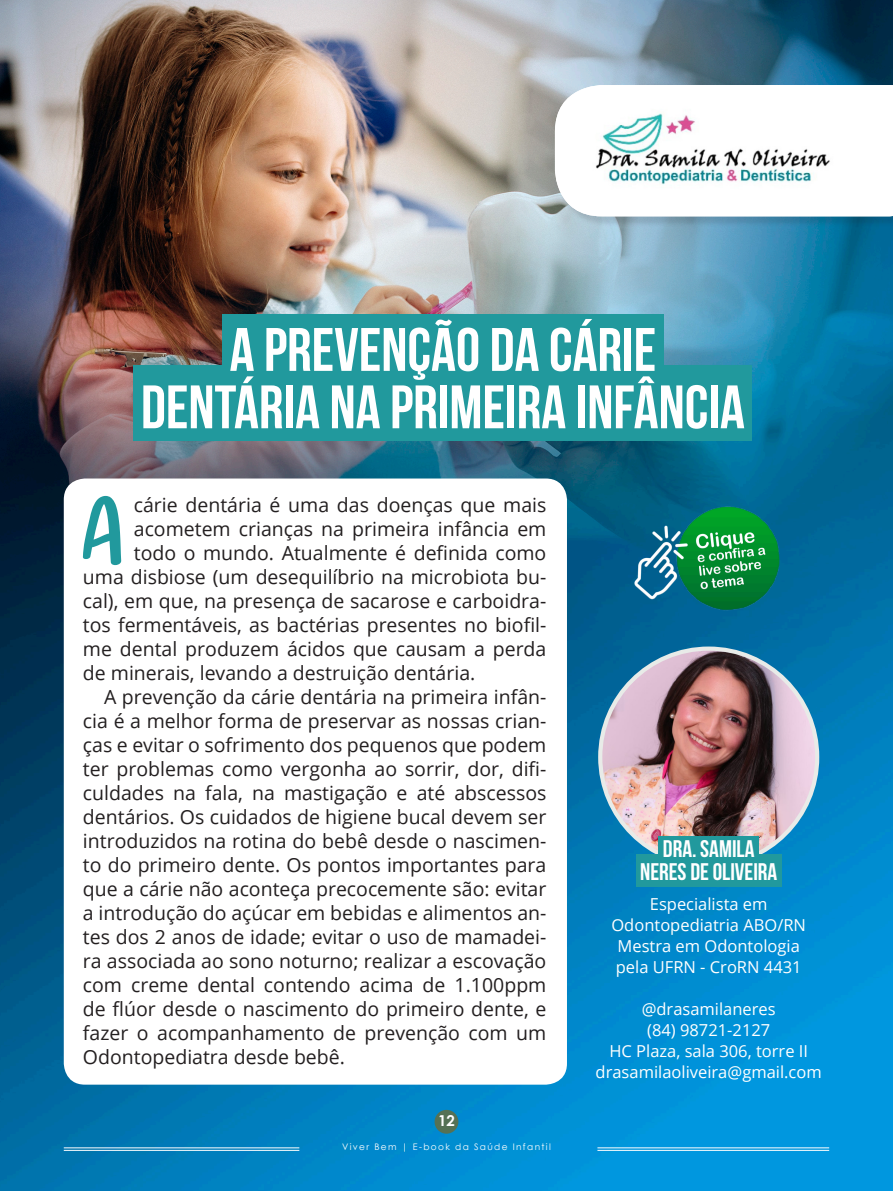
<style>
.page{position:relative;width:893px;height:1191px;background:#fff}
.page>*{position:absolute;margin:0;border:0;box-sizing:border-box;transform-origin:0 0}
.Capitular{font:76.8px "Baby Snail";color:#21999d}
.Retranca{font:700 61.2px "Bebas Neue";color:#fff}
.Assinatura{font:24px "Bebas Neue";color:#fff}
.Ebook{font:19.5px/24px "Open Sans";color:#231f20;text-align:justify}
.Capitular-2{font:19.5px "Open Sans";color:#231f20}
.Assinatura-2{font:16.5px/21px "Open Sans";color:#fff;text-align:center}
.t1{font:700 15px "Century Gothic";color:#fff}
.t2{font:9px "Century Gothic";letter-spacing:.15em;color:#fff}
</style>
<div class="page">
<img style="left:0;top:0;width:893px;height:1191px">
<hr style="left:64px;top:1147px;width:235px;height:1px;background:#fff">
<hr style="left:64px;top:1150px;width:235px;height:1px;background:#fff">
<div style="left:435px;top:1109px;width:23px;height:24px;background:#557154;border-radius:50%"></div>
<hr style="left:597px;top:1147px;width:232px;height:1px;background:#fff">
<hr style="left:597px;top:1150px;width:232px;height:1px;background:#fff">
<div style="left:64px;top:478px;width:503px;height:606px;background:#fff;border-radius:21px"></div>
<img style="left:600px;top:648px;width:217px;height:217px;border-radius:108px">
<div style="left:659px;top:836px;width:100px;height:28px;background:#21999d"></div>
<div style="left:636px;top:854px;width:146px;height:33px;background:#21999d"></div>
<div style="left:222px;top:315px;width:441px;height:68px;background:#21999d"></div>
<div style="left:134px;top:365px;width:618px;height:75px;background:#21999d"></div>
<img style="left:632px;top:504px;width:153px;height:112px">
<div style="left:556px;top:86px;width:337px;height:141px;background:#231f20;opacity:.15"></div>
<img style="left:555px;top:85px;width:338px;height:131px">
<p class="Retranca" style="left:230px;top:316px;width:428px">A PREVENÇÃO DA CÁRIE</p>
<p class="Retranca" style="left:141px;top:373px;width:605px">DENTÁRIA NA PRIMEIRA INFÂNCIA</p>
<p class="Capitular" style="left:79px;top:488px;width:44px">A</p>
<p class="Capitular-2" style="left:134px;top:491px;width:414px">cárie dentária é uma das doenças que mais</p>
<p class="Capitular-2" style="left:134px;top:515px;width:414px">acometem crianças na primeira infância em</p>
<p class="Capitular-2" style="left:134px;top:539px;width:414px">todo o mundo. Atualmente é definida como</p>
<p class="Capitular-2" style="left:83px;top:563px;width:465px">uma disbiose (um desequilíbrio na microbiota bu-</p>
<p class="Capitular-2" style="left:83px;top:587px;width:465px">cal), em que, na presença de sacarose e carboidra-</p>
<p class="Capitular-2" style="left:83px;top:611px;width:465px">tos fermentáveis, as bactérias presentes no biofil-</p>
<p class="Capitular-2" style="left:83px;top:635px;width:465px">me dental produzem ácidos que causam a perda</p>
<p class="Capitular-2" style="left:83px;top:659px;width:394px">de minerais, levando a destruição dentária.</p>
<p class="Ebook" style="left:83px;top:684px;width:465px;text-indent:21px">A prevenção da cárie dentária na primeira infân&shy;cia é a melhor forma de preservar as nossas crian&shy;ças e evitar o sofrimento dos pequenos que podem ter problemas como vergonha ao sorrir, dor, difi&shy;culdades na fala, na mastigação e até abscessos dentários. Os cuidados de higiene bucal devem ser introduzidos na rotina do bebê desde o nascimen&shy;to do primeiro dente. Os pontos importantes para que a cárie não aconteça precocemente são: evitar a introdução do açúcar em bebidas e alimentos an&shy;tes dos 2 anos de idade; evitar o uso de mamadei&shy;ra associada ao sono noturno; realizar a escovação com creme dental contendo acima de 1.100ppm de flúor desde o nascimento do primeiro dente, e fazer o acompanhamento de prevenção com um Odontopediatra desde bebê.</p>
<p class="t1" style="left:438px;top:1111px;width:18px">12</p>
<p class="t2" style="left:342px;top:1140px;width:210px">Viver Bem | E-book da Saúde Infantil</p>
<p class="Assinatura" style="left:663px;top:835px;width:93px">DRA. SAMILA</p>
<p class="Assinatura" style="left:640px;top:858px;width:139px">NERES DE OLIVEIRA</p>
<p class="Assinatura-2" style="left:611px;top:892px;width:196px">Especialista em<br>Odontopediatria ABO/RN</p>
<p class="Assinatura-2" style="left:618px;top:934px;width:184px">Mestra em Odontologia</p>
<p class="Assinatura-2" style="left:616px;top:955px;width:187px">pela UFRN - CroRN 4431</p>
<p class="Assinatura-2" style="left:642px;top:997px;width:136px">@drasamilaneres</p>
<p class="Assinatura-2" style="left:647px;top:1018px;width:125px">(84) 98721-2127</p>
<p class="Assinatura-2" style="left:609px;top:1039px;width:200px">HC Plaza, sala 306, torre II</p>
<p class="Assinatura-2" style="left:596px;top:1060px;width:228px">drasamilaoliveira@gmail.com</p>
</div>
